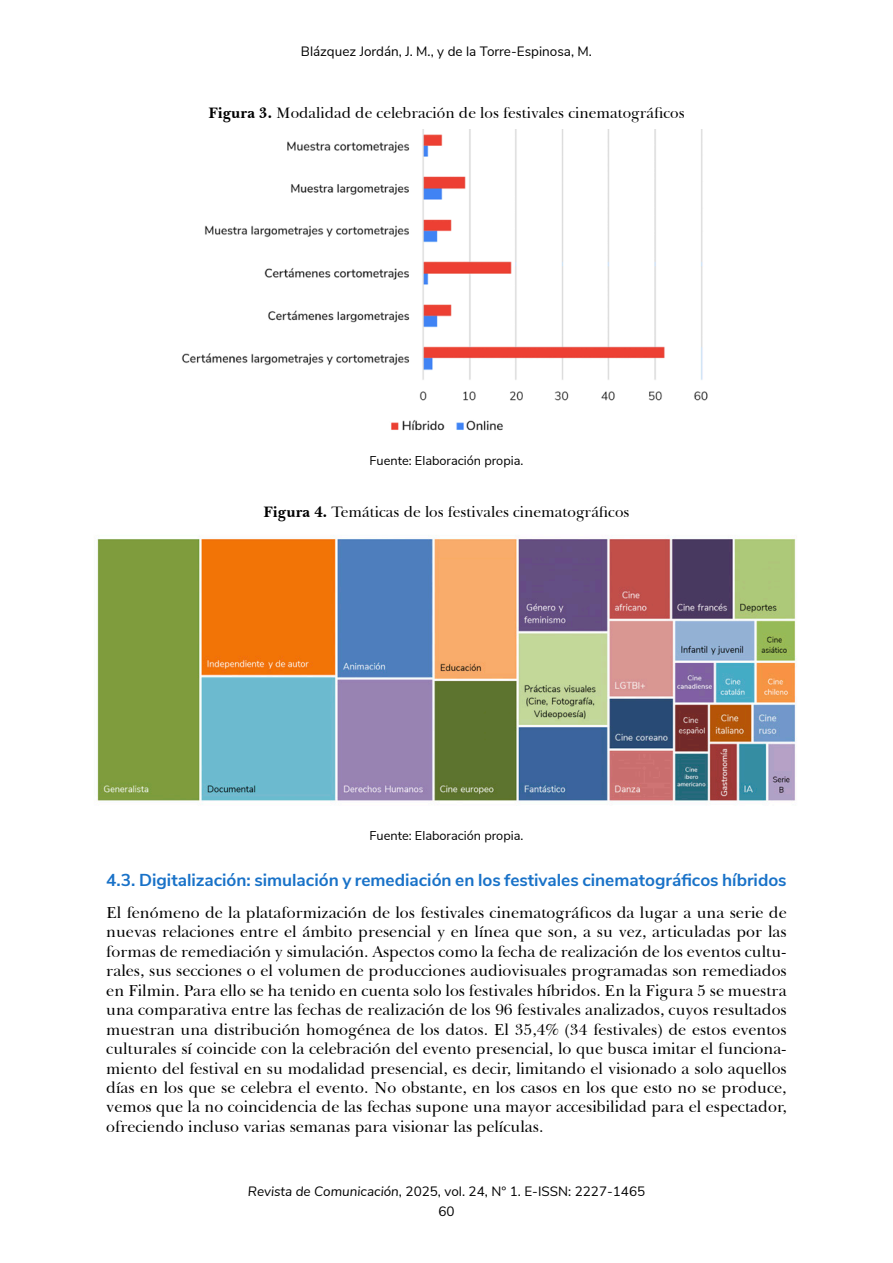
<style>
.page{position:relative;width:893px;height:1263px;background:#fff}
.page>*{position:absolute;margin:0;border:0;box-sizing:border-box;transform-origin:0 0}
.Texto{font:700 17.25px "Nunito Sans";color:#1972c8}
.Texto-2{font:16.2px/19.5px "Baskerville BT";color:#000;text-align:justify}
.Tabla-título{font:15.45px "Baskerville BT";color:#000}
.t1{font:13.5px/20.4px "Nunito Sans";color:#000;text-align:center}
.Tabla-pie{font:12.75px "Nunito Sans";color:#000}
.s1{font-weight:700}
.s2{font-style:italic}
</style>
<div class="page">
<img style="left:181px;top:130px;width:527px;height:301px">
<img style="left:97px;top:535px;width:700px;height:269px">
<p class="t1" style="left:301px;top:40px;width:293px">Blázquez Jordán, J. M., y de la Torre-Espinosa, M.</p>
<p class="Tabla-título" style="left:208px;top:102px;width:478px"><span class="s1">Figura 3.</span> Modalidad de celebración de los festivales cinematográficos</p>
<p class="Tabla-pie" style="left:370px;top:451px;width:155px">Fuente: Elaboración propia.</p>
<p class="Tabla-título" style="left:264px;top:501px;width:367px"><span class="s1">Figura 4.</span> Temáticas de los festivales cinematográficos</p>
<p class="Tabla-pie" style="left:370px;top:826px;width:155px">Fuente: Elaboración propia.</p>
<p class="Texto" style="left:106px;top:867px;width:682px">4.3. Digitalización: simulación y remediación en los festivales cinematográficos híbridos</p>
<p class="Texto-2" style="left:106px;top:902px;width:682px">El fenómeno de la plataformización de los festivales cinematográficos da lugar a una serie de nuevas relaciones entre el ámbito presencial y en línea que son, a su vez, articuladas por las formas de remediación y simulación. Aspectos como la fecha de realización de los eventos cultu&shy;rales, sus secciones o el volumen de producciones audiovisuales programadas son remediados en Filmin. Para ello se ha tenido en cuenta solo los festivales híbridos. En la Figura 5 se muestra una comparativa entre las fechas de realización de los 96 festivales analizados, cuyos resultados muestran una distribución homogénea de los datos. El 35,4% (34 festivales) de estos eventos culturales sí coincide con la celebración del evento presencial, lo que busca imitar el funciona&shy;miento del festival en su modalidad presencial, es decir, limitando el visionado a solo aquellos días en los que se celebra el evento. No obstante, en los casos en los que esto no se produce, vemos que la no coincidencia de las fechas supone una mayor accesibilidad para el espectador, ofreciendo incluso varias semanas para visionar las películas.</p>
<p class="t1" style="left:248px;top:1180px;width:399px"><span class="s2">Revista de Comunicación</span>, 2025, vol. 24, N° 1. E-ISSN: 2227-1465<br>60</p>
</div>
